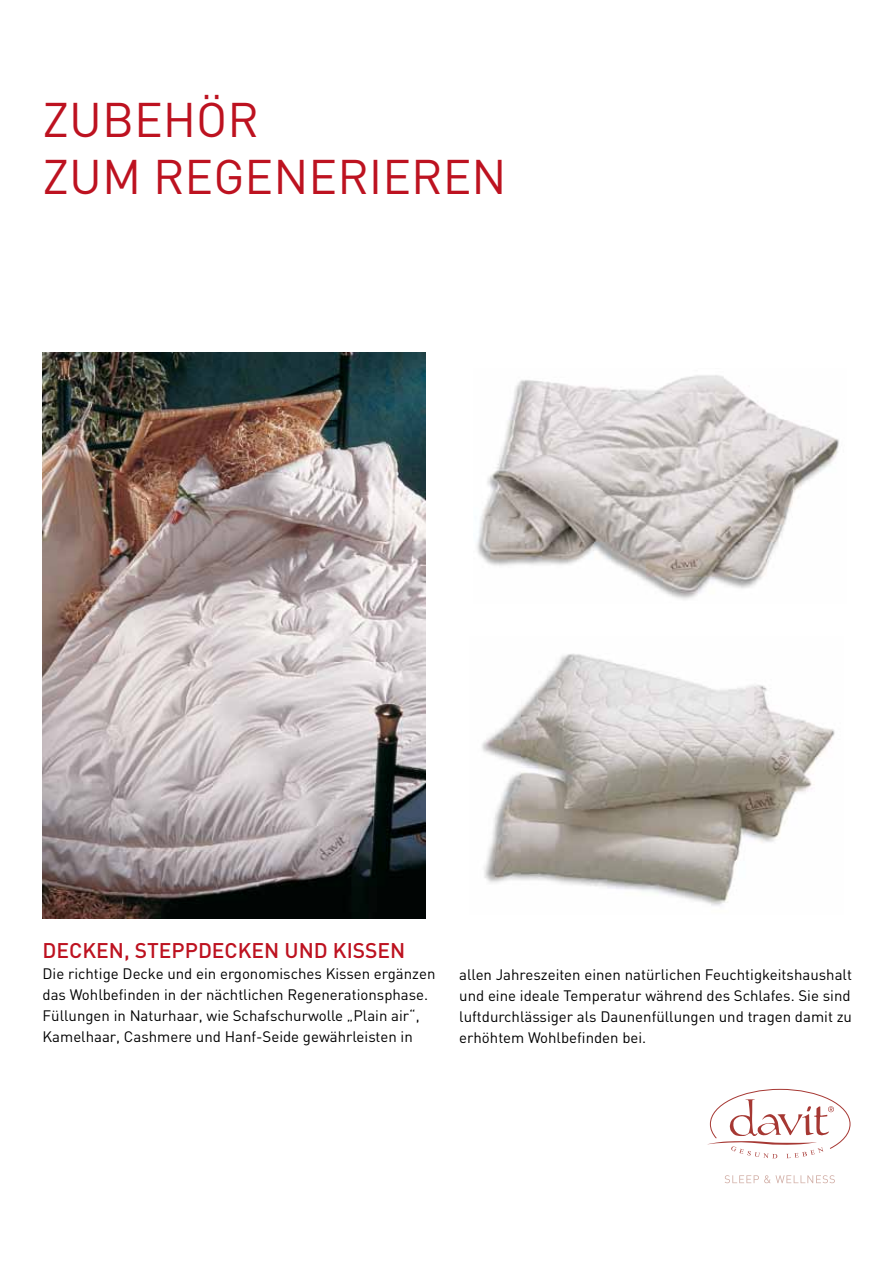
<style>
.page{position:relative;width:893px;height:1263px;background:#fff}
.page>*{position:absolute;margin:0;border:0;box-sizing:border-box;transform-origin:0 0}
.t1{font:48px/57.6px "DIN";color:#bd1220}
.t2{font:500 21px "DIN";color:#bd1220}
.t3{font:15px/21px "DIN";color:#000}
</style>
<div class="page">
<svg style="left:725px;top:1175px;width:110px;height:8px"></svg>
<svg style="left:707px;top:1088px;width:144px;height:70px"></svg>
<img style="left:43px;top:353px;width:382px;height:565px">
<img style="left:477px;top:375px;width:362px;height:225px">
<img style="left:482px;top:653px;width:353px;height:253px">
<h1 class="t1" style="left:43px;top:90px;width:466px">ZUBEHÖR<br>ZUM REGENERIEREN</h1>
<h2 class="t2" style="left:43px;top:937px;width:364px">DECKEN, STEPPDECKEN UND KISSEN</h2>
<p class="t3" style="left:43px;top:963px;width:394px">Die richtige Decke und ein ergonomisches Kissen ergänzen das Wohlbefinden in der nächtlichen Regenerationsphase.<br>Füllungen in Naturhaar, wie Schafschurwolle „Plain air“, Kamelhaar, Cashmere und Hanf-Seide gewährleisten in</p>
<p class="t3" style="left:459px;top:964px;width:394px;text-align:justify">allen Jahreszeiten einen natürlichen Feuchtigkeitshaushalt und eine ideale Temperatur während des Schlafes. Sie sind luftdurchlässiger als Daunenfüllungen und tragen damit zu erhöhtem Wohlbefinden bei.</p>
</div>
